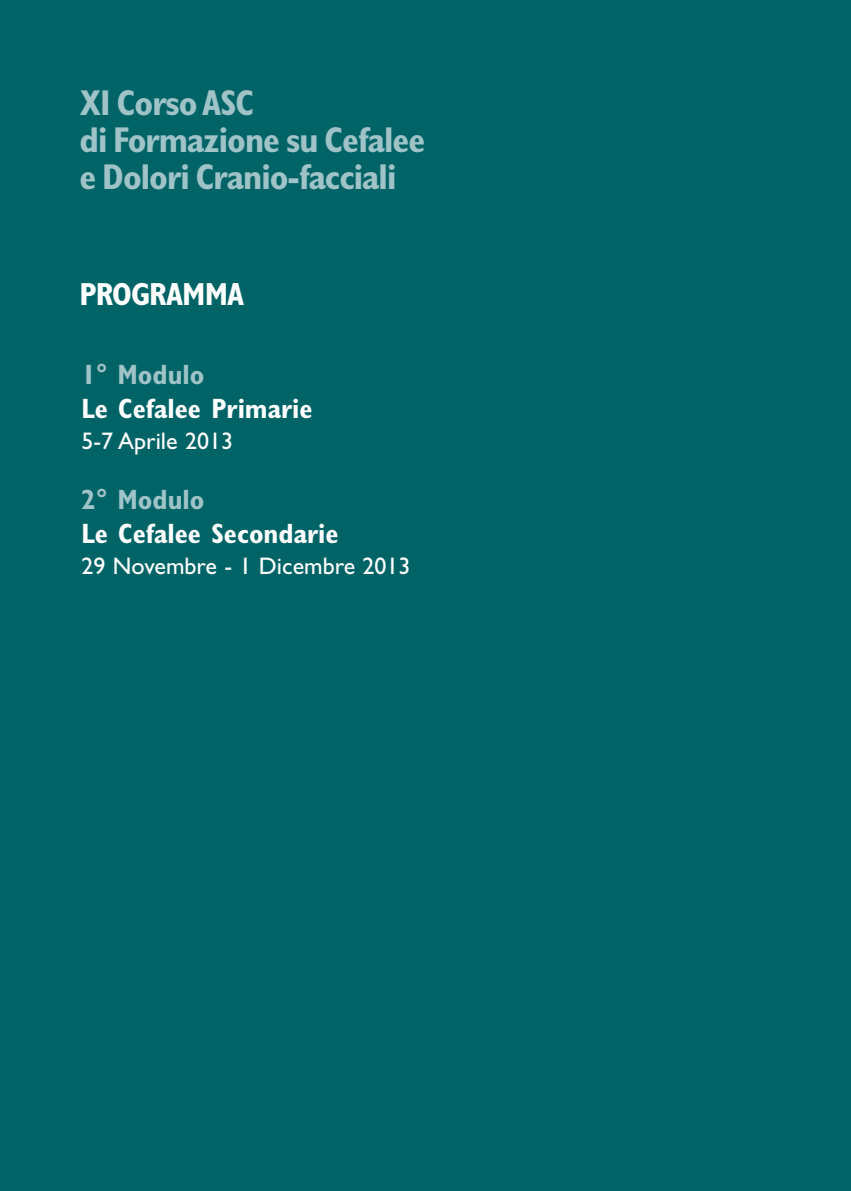
<style>
.page{position:relative;width:851px;height:1191px;background:#fff}
.page>*{position:absolute;margin:0;border:0;box-sizing:border-box;transform-origin:0 0}
.t1{font:700 condensed 36px/36.6px "Gill Sans";letter-spacing:-.025em;color:#a0c3c7}
.t2{font:700 condensed 32px "Gill Sans";letter-spacing:-.025em;color:#fff}
.t3{font:700 condensed 28px "Gill Sans";color:#fff}
.t4{font:700 condensed 28px "Gill Sans";color:#a0c3c7}
.t5{font:24px "Gill Sans";color:#fff}
</style>
<div class="page">
<div style="left:0;top:0;width:850px;height:1191px;background:#006467"></div>
<p class="t1" style="left:79px;top:88px;width:347px">XI CorsoASC<br>di Formazione su Cefalee e Dolori Cranio-facciali</p>
<p class="t2" style="left:79px;top:282px;width:166px">PROGRAMMA</p>
<p class="t4" style="left:81px;top:364px;width:124px">1° Modulo</p>
<p class="t3" style="left:81px;top:398px;width:233px">Le Cefalee Primarie</p>
<p class="t5" style="left:81px;top:432px;width:153px">5-7 Aprile 2013</p>
<p class="t4" style="left:81px;top:489px;width:124px">2° Modulo</p>
<p class="t3" style="left:81px;top:523px;width:259px">Le Cefalee Secondarie</p>
<p class="t5" style="left:81px;top:556px;width:331px">29 Novembre - 1 Dicembre 2013</p>
</div>
